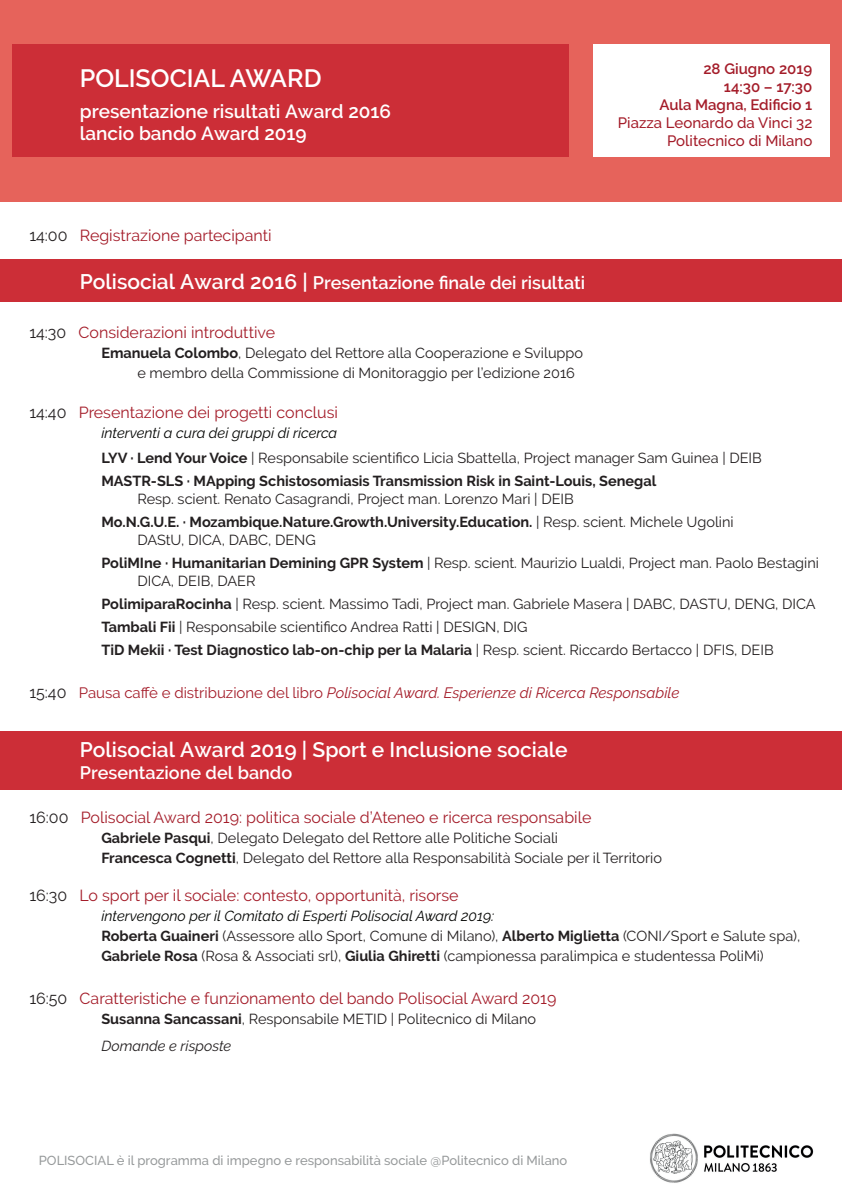
<style>
.page{position:relative;width:842px;height:1191px;background:#fff}
.page>*{position:absolute;margin:0;border:0;box-sizing:border-box;transform-origin:0 0}
.t1{font:600 25px "Raleway";color:#fff}
.t2{font:600 21px "Raleway";color:#fff}
.t3{font:600 19px/22.8px "Raleway";color:#fff}
.t4{font:600 18px "Raleway";color:#fff}
.t5{font:16px "Raleway";color:#a41c29}
.t6{font:italic 15px "Raleway";color:#a41c29}
.t7{font:600 15px/18px "Raleway";color:#a41c29;text-align:right}
.t8{font:500 15px/18px "Raleway";color:#a41c29;text-align:right}
.t9{font:14.5px/23px "Raleway";color:#231f20}
.t10{font:700 14.5px "Raleway";color:#231f20}
.t11{font:500 13px "Raleway";color:#979a9b}
.s1{color:#231f20}
.s2{font-size:21px}
.s3{font-weight:700}
.s4{font-style:italic;color:#040503}
.s5{font-style:normal;font-size:16px;color:#231f20}
.s6{font-style:normal}
.s7{font-style:italic}
</style>
<div class="page">
<img style="left:650px;top:1133px;width:164px;height:50px">
<div style="left:0;top:0;width:842px;height:202px;background:#e6635b"></div>
<div style="left:594px;top:45px;width:236px;height:112px;background:#fff"></div>
<div style="left:0;top:259px;width:841px;height:43px;background:#cc2e37"></div>
<div style="left:12px;top:45px;width:557px;height:112px;background:#cc2e37"></div>
<div style="left:0;top:731px;width:841px;height:59px;background:#cc2e37"></div>
<h1 class="t1" style="left:80px;top:64px;width:243px">POLISOCIAL AWARD</h1>
<h3 class="t3" style="left:80px;top:99px;width:313px">presentazione risultati Award 2016 lancio bando Award 2019</h3>
<p class="t5" style="left:29px;top:226px;width:244px"><span class="s1">14:00</span> Registrazione partecipanti</p>
<p class="t4" style="left:80px;top:272px;width:507px"><span class="s2">Polisocial Award 2016 |</span> Presentazione finale dei risultati</p>
<p class="t7" style="left:659px;top:60px;width:154px">28 Giugno 2019<br>14:30 – 17:30<br>Aula Magna, Edificio 1</p>
<p class="t8" style="left:618px;top:114px;width:196px">Piazza Leonardo da Vinci 32<br>Politecnico di Milano</p>
<p class="t5" style="left:29px;top:323px;width:247px"><span class="s1">14:30</span> Considerazioni introduttive</p>
<p class="t9" style="left:137px;top:343px;width:447px;line-height:20px;text-indent:-36px"><span class="s3">Emanuela Colombo</span>, Delegato del Rettore alla Cooperazione e Sviluppo e membro della Commissione di Monitoraggio per l’edizione 2016</p>
<p class="t5" style="left:29px;top:403px;width:310px"><span class="s1">14:40</span> Presentazione dei progetti conclusi</p>
<p class="t9" style="left:101px;top:420px;width:662px;line-height:25px"><span class="s4">interventi a cura dei gruppi di ricerca<br></span><span class="s3">LYV · Lend Your Voice</span> | Responsabile scientifico Licia Sbattella, Project manager Sam Guinea | DEIB</p>
<p class="t10" style="left:101px;top:473px;width:556px">MASTR-SLS · MApping Schistosomiasis Transmission Risk in Saint-Louis, Senegal</p>
<p class="t9" style="left:101px;top:487px;width:634px;text-indent:36px">Resp. scient. Renato Casagrandi, Project man. Lorenzo Mari | DEIB<br><span class="s3">Mo.N.G.U.E. · Mozambique.Nature.Growth.University.Education.</span> | Resp. scient. Michele Ugolini</p>
<p class="t9" style="left:101px;top:528px;width:719px;text-indent:36px">DAStU, DICA, DABC, DENG<br><span class="s3">PoliMIne · Humanitarian Demining GPR System</span> | Resp. scient. Maurizio Lualdi, Project man. Paolo Bestagini</p>
<p class="t9" style="left:101px;top:569px;width:716px;text-indent:36px">DICA, DEIB, DAER<br><span class="s3">PolimiparaRocinha</span> | Resp. scient. Massimo Tadi, Project man. Gabriele Masera | DABC, DASTU, DENG, DICA <span class="s3">Tambali Fii</span> | Responsabile scientifico Andrea Ratti | DESIGN, DIG<br><span class="s3">TiD Mekii · Test Diagnostico lab-on-chip per la Malaria</span> | Resp. scient. Riccardo Bertacco | DFIS, DEIB</p>
<p class="t6" style="left:29px;top:684px;width:652px"><span class="s5">15:40</span> <span class="s6">Pausa caffè e distribuzione del libro</span> Polisocial Award. Esperienze di Ricerca Responsabile</p>
<h2 class="t2" style="left:80px;top:738px;width:489px">Polisocial Award 2019 | Sport e Inclusione sociale</h2>
<p class="t4" style="left:80px;top:762px;width:214px">Presentazione del bando</p>
<p class="t5" style="left:29px;top:808px;width:563px"><span class="s1">16:00</span> Polisocial Award 2019: politica sociale d’Ateneo e ricerca responsabile</p>
<p class="t9" style="left:101px;top:828px;width:562px;line-height:20px"><span class="s3">Gabriele Pasqui</span>, Delegato Delegato del Rettore alle Politiche Sociali<br><span class="s3">Francesca Cognetti</span>, Delegato del Rettore alla Responsabilità Sociale per il Territorio</p>
<p class="t5" style="left:29px;top:886px;width:431px"><span class="s1">16:30</span> Lo sport per il sociale: contesto, opportunità, risorse</p>
<p class="t9" style="left:101px;top:906px;width:700px;line-height:20px"><span class="s4">intervengono per il Comitato di Esperti Polisocial Award 2019:<br></span><span class="s3">Roberta Guaineri</span> (Assessore allo Sport, Comune di Milano), <span class="s3">Alberto Miglietta</span> (CONI/Sport e Salute spa),<br><span class="s3">Gabriele Rosa</span> (Rosa &amp; Associati srl), <span class="s3">Giulia Ghiretti</span> (campionessa paralimpica e studentessa PoliMi)</p>
<p class="t5" style="left:29px;top:989px;width:529px"><span class="s1">16:50</span> Caratteristiche e funzionamento del bando Polisocial Award 2019</p>
<p class="t9" style="left:101px;top:1005px;width:436px;line-height:27px"><span class="s3">Susanna Sancassani</span>, Responsabile METID | Politecnico di Milano<br><span class="s7">Domande e risposte</span></p>
<p class="t11" style="left:39px;top:1152px;width:530px">POLISOCIAL è il programma di impegno e responsabilità sociale @Politecnico di Milano</p>
</div>
